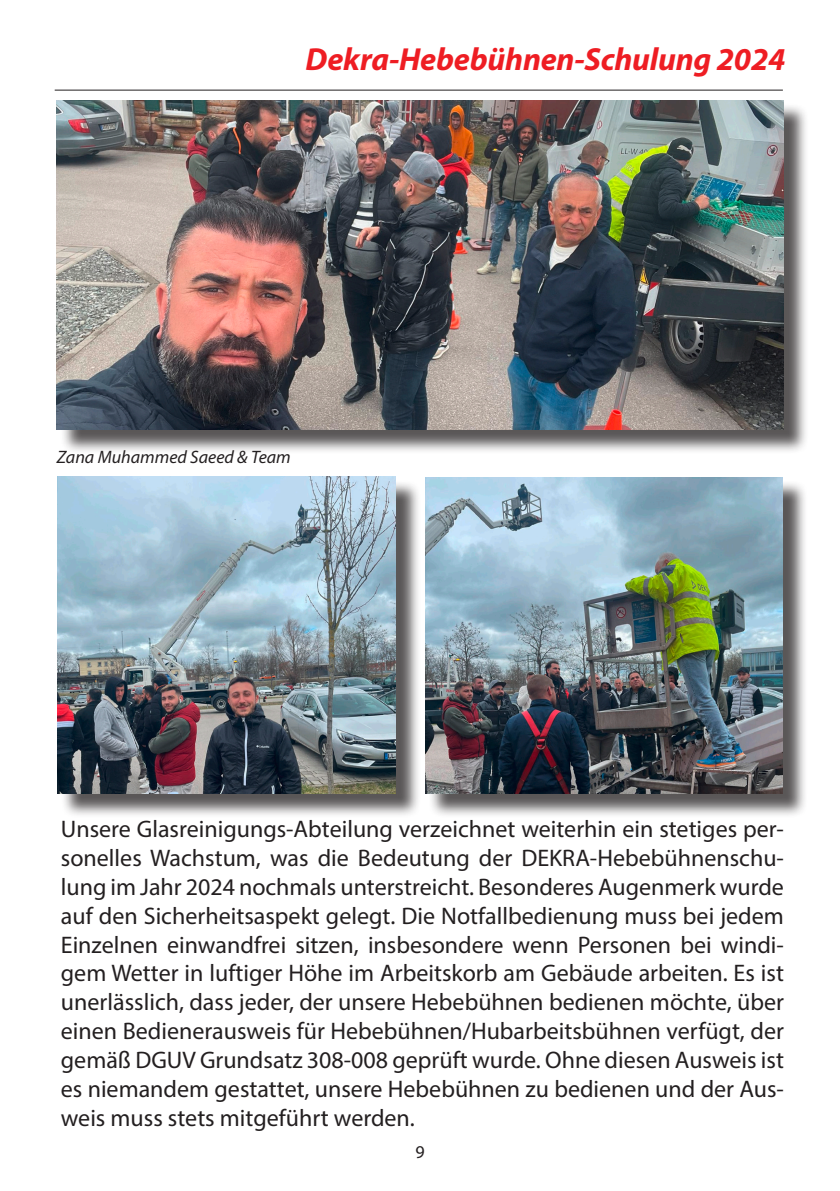
<style>
.page{position:relative;width:840px;height:1191px;background:#fff}
.page>*{position:absolute;margin:0;border:0;box-sizing:border-box;transform-origin:0 0}
.Überschrift{font:italic 700 32px "Myriad Pro";letter-spacing:-.005em;color:#ee1d23}
.Fließtext{font:24px/28.8px "Myriad Pro";color:#231f20;text-align:justify}
.Fließtext-2{font:italic 18px "Myriad Pro";color:#231f20}
.t1{font:18px "Myriad Pro";color:#231f20}
</style>
<div class="page">
<hr style="left:55px;top:90px;width:727px;height:1px;background:#231f20">
<div style="left:60px;top:103px;width:748px;height:351px;background:#231f20;opacity:.75"></div>
<img style="left:57px;top:100px;width:726px;height:329px">
<div style="left:61px;top:480px;width:360px;height:338px;background:#231f20;opacity:.75"></div>
<img style="left:58px;top:477px;width:338px;height:316px">
<div style="left:428px;top:480px;width:379px;height:338px;background:#231f20;opacity:.75"></div>
<img style="left:425px;top:477px;width:357px;height:316px">
<p class="Überschrift" style="left:305px;top:38px;width:481px">Dekra-Hebebühnen-Schulung 2024</p>
<p class="Fließtext-2" style="left:57px;top:446px;width:235px">Zana Muhammed Saeed &amp; Team</p>
<p class="Fließtext" style="left:61px;top:814px;width:724px">Unsere Glasreinigungs-Abteilung verzeichnet weiterhin ein stetiges per&shy;sonelles Wachstum, was die Bedeutung der DEKRA-Hebebühnenschu&shy;lung im Jahr 2024 nochmals unterstreicht. Besonderes Augenmerk wurde auf den Sicherheitsaspekt gelegt. Die Notfallbedienung muss bei jedem Einzelnen einwandfrei sitzen, insbesondere wenn Personen bei windi&shy;gem Wetter in luftiger Höhe im Arbeitskorb am Gebäude arbeiten. Es ist unerlässlich, dass jeder, der unsere Hebebühnen bedienen möchte, über einen Bedienerausweis für Hebebühnen/Hubarbeitsbühnen verfügt, der gemäß DGUV Grundsatz 308-008 geprüft wurde. Ohne diesen Ausweis ist es niemandem gestattet, unsere Hebebühnen zu bedienen und der Aus&shy;weis muss stets mitgeführt werden.</p>
<p class="t1" style="left:415px;top:1140px;width:11px">9</p>
</div>
